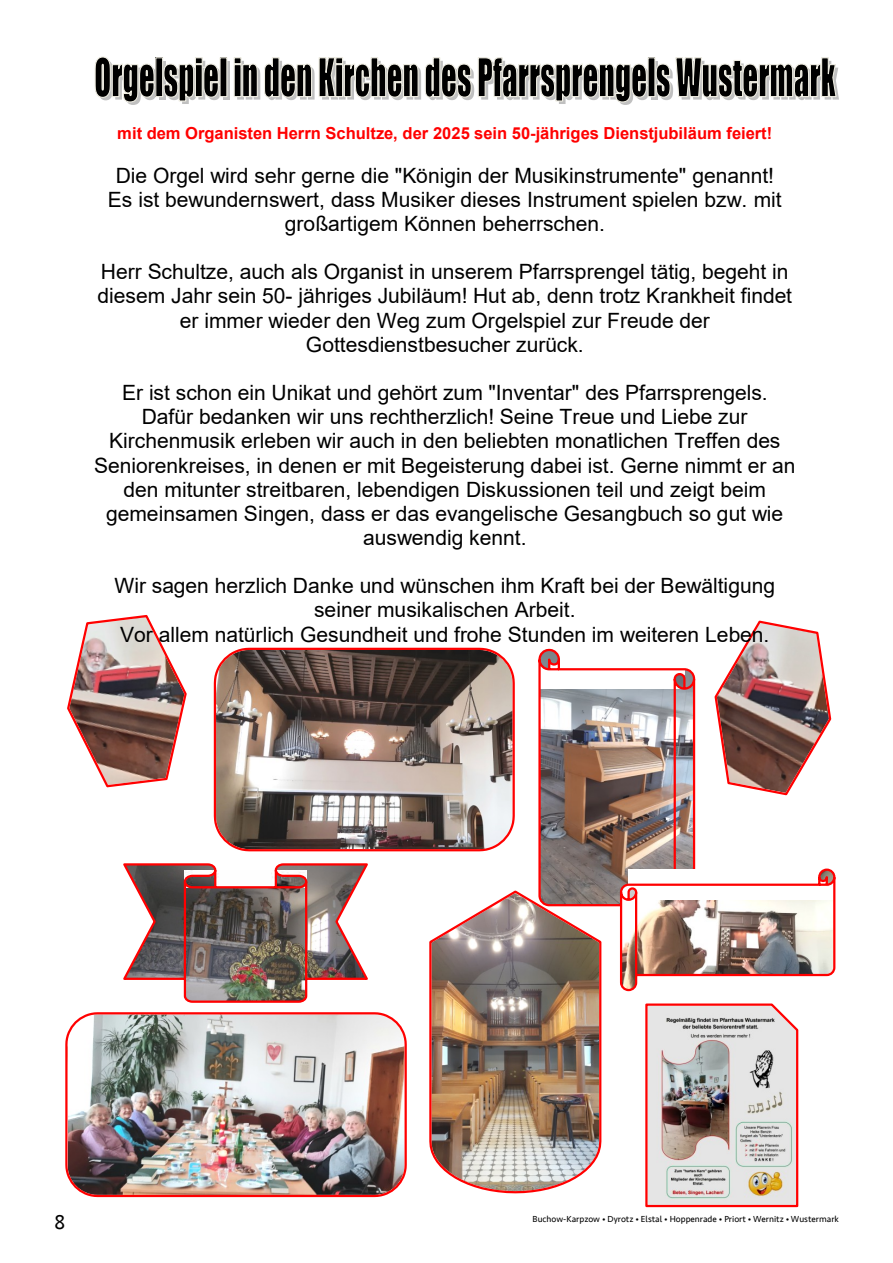
<style>
.page{position:relative;width:893px;height:1263px;background:#fff}
.page>*{position:absolute;margin:0;border:0;box-sizing:border-box;transform-origin:0 0}
.t1{font:21px/24.2px "Arial";color:#000;text-align:center}
.t2{font:21px "Seravek";color:#000}
.t3{font:700 16.5px "Arial";color:#f00}
.t4{font:9px "Seravek";color:#000}
</style>
<div class="page">
<img style="left:67px;top:615px;width:120px;height:173px">
<div style="left:159px;top:61px;width:7px;height:39px;background:#c0c0c0"></div>
<svg style="left:223px;top:61px;width:7px;height:39px"></svg>
<div style="left:651px;top:61px;width:7px;height:39px;background:#c0c0c0"></div>
<div style="left:156px;top:58px;width:7px;height:39px;background:#000"></div>
<div style="left:220px;top:58px;width:7px;height:39px;background:#000"></div>
<div style="left:648px;top:58px;width:7px;height:39px;background:#000"></div>
<svg style="left:94px;top:56px;width:62px;height:49px"></svg>
<div style="left:155px;top:57px;width:8px;height:40px;border:1px solid #eeece1"></div>
<svg style="left:163px;top:57px;width:57px;height:47px"></svg>
<div style="left:219px;top:57px;width:8px;height:40px;border:1px solid #eeece1"></div>
<svg style="left:233px;top:57px;width:415px;height:48px"></svg>
<div style="left:647px;top:57px;width:8px;height:40px;border:1px solid #eeece1"></div>
<svg style="left:655px;top:57px;width:184px;height:43px"></svg>
<img style="left:213px;top:647px;width:302px;height:205px">
<img style="left:123px;top:863px;width:245px;height:140px">
<img style="left:538px;top:620px;width:298px;height:372px">
<img style="left:429px;top:889px;width:174px;height:305px">
<img style="left:65px;top:1012px;width:342px;height:186px">
<img style="left:645px;top:1003px;width:154px;height:205px">
<p class="t3" style="left:117px;top:121px;width:657px">mit dem Organisten Herrn Schultze, der 2025 sein 50-jähriges Dienstjubiläum feiert!</p>
<p class="t1" style="left:108px;top:163px;width:675px">Die Orgel wird sehr gerne die "Königin der Musikinstrumente" genannt!<br>Es ist bewundernswert, dass Musiker dieses Instrument spielen bzw. mit großartigem Können beherrschen.</p>
<p class="t1" style="left:97px;top:260px;width:696px">Herr Schultze, auch als Organist in unserem Pfarrsprengel tätig, begeht in diesem Jahr sein 50- jähriges Jubiläum! Hut ab, denn trotz Krankheit findet er immer wieder den Weg zum Orgelspiel zur Freude der Gottesdienstbesucher zurück.</p>
<p class="t1" style="left:94px;top:380px;width:703px">Er ist schon ein Unikat und gehört zum "Inventar" des Pfarrsprengels.<br>Dafür bedanken wir uns rechtherzlich! Seine Treue und Liebe zur Kirchenmusik erleben wir auch in den beliebten monatlichen Treffen des Seniorenkreises, in denen er mit Begeisterung dabei ist. Gerne nimmt er an den mitunter streitbaren, lebendigen Diskussionen teil und zeigt beim gemeinsamen Singen, dass er das evangelische Gesangbuch so gut wie auswendig kennt.</p>
<p class="t1" style="left:114px;top:573px;width:662px">Wir sagen herzlich Danke und wünschen ihm Kraft bei der Bewältigung seiner musikalischen Arbeit.<br>Vor allem natürlich Gesundheit und frohe Stunden im weiteren Leben.</p>
<p class="t2" style="left:54px;top:1206px;width:13px">8</p>
<p class="t4" style="left:533px;top:1212px;width:308px">Buchow-Karpzow • Dyrotz • Elstal • Hoppenrade • Priort • Wernitz • Wustermark</p>
</div>
